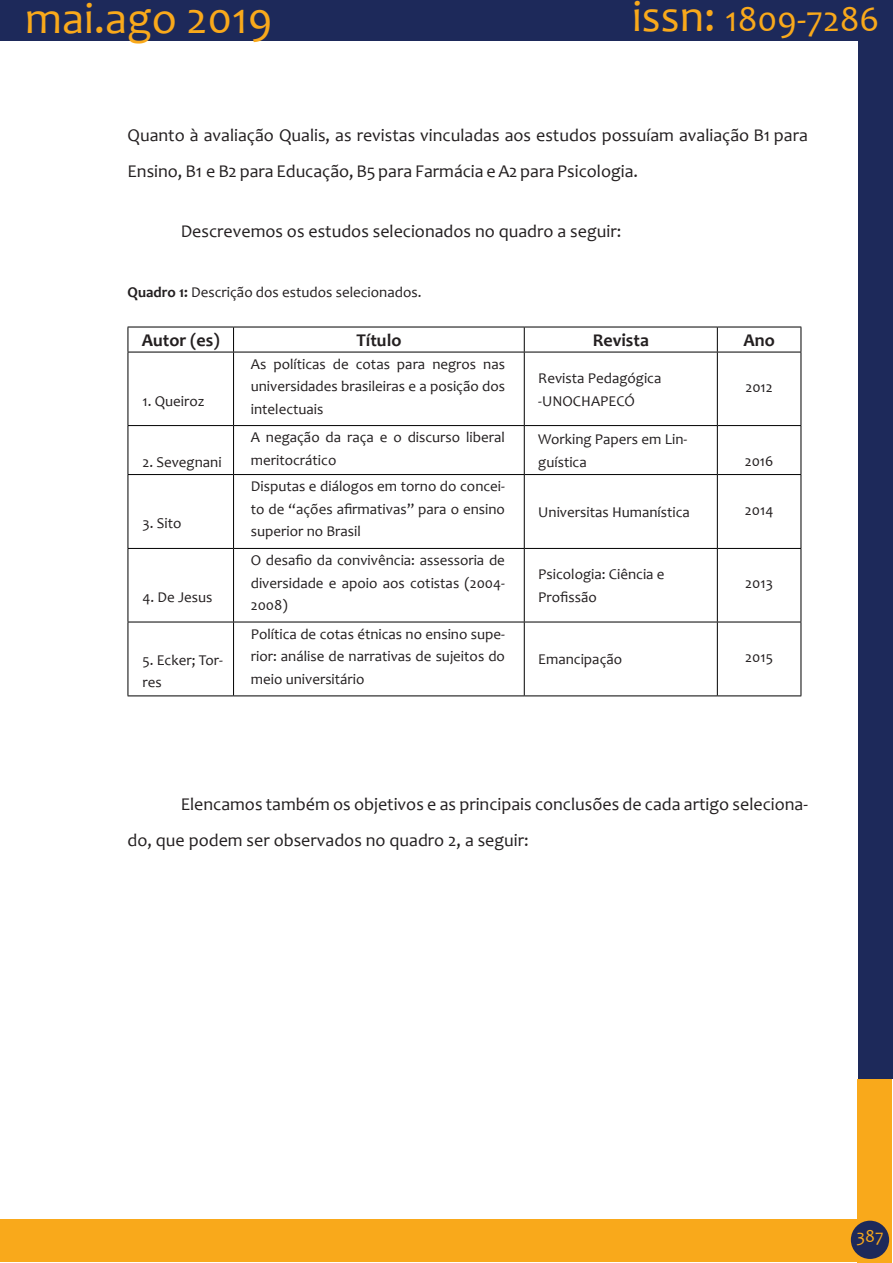
<style>
.page{position:relative;width:893px;height:1263px;background:#fff}
.page>*{position:absolute;margin:0;border:0;box-sizing:border-box;transform-origin:0 0}
.t1{font:45px "Candara";color:#f9a91b}
.t2{font:36px "Candara";color:#f9a91b}
.Body_Text{font:18px/36px "Candara";color:#231f20}
.Table_Paragraph{font:700 18px "Candara";color:#231f20}
.t3{font:18px "Candara";color:#f9a91b}
.Table_Paragraph-2{font:15px/22.5px "Candara";color:#231f20}
.Body_Text-2{font:15px "Candara";color:#231f20}
.s1{font-size:45px}
.s2{font-weight:700}
</style>
<div class="page">
<div style="left:858px;top:0;width:34px;height:1079px;background:#1d295a"></div>
<div style="left:0;top:0;width:890px;height:41px;background:#1d295a"></div>
<div style="left:857px;top:1079px;width:34px;height:184px;background:#f9a91b"></div>
<div style="left:0;top:1219px;width:860px;height:43px;background:#f9a91b"></div>
<div style="left:851px;top:1221px;width:38px;height:38px;background:#1d295a;border-radius:50%"></div>
<hr style="left:128px;top:327px;width:106px;height:1px;background:#000">
<svg style="left:128px;top:327px;width:1px;height:25px"></svg>
<hr style="left:234px;top:327px;width:290px;height:1px;background:#000">
<svg style="left:233px;top:327px;width:1px;height:25px"></svg>
<hr style="left:524px;top:327px;width:193px;height:1px;background:#000">
<svg style="left:524px;top:327px;width:1px;height:25px"></svg>
<hr style="left:717px;top:327px;width:84px;height:1px;background:#000">
<svg style="left:717px;top:327px;width:1px;height:25px"></svg>
<svg style="left:801px;top:327px;width:1px;height:25px"></svg>
<hr style="left:128px;top:352px;width:106px;height:1px;background:#000">
<hr style="left:128px;top:352px;width:1px;height:73px;background:#000">
<hr style="left:234px;top:352px;width:290px;height:1px;background:#000">
<hr style="left:233px;top:352px;width:1px;height:73px;background:#000">
<hr style="left:524px;top:352px;width:193px;height:1px;background:#000">
<hr style="left:524px;top:352px;width:1px;height:73px;background:#000">
<hr style="left:717px;top:352px;width:84px;height:1px;background:#000">
<hr style="left:717px;top:352px;width:1px;height:73px;background:#000">
<hr style="left:801px;top:352px;width:1px;height:73px;background:#000">
<hr style="left:128px;top:425px;width:106px;height:1px;background:#000">
<hr style="left:128px;top:426px;width:1px;height:48px;background:#000">
<hr style="left:234px;top:425px;width:290px;height:1px;background:#000">
<hr style="left:233px;top:426px;width:1px;height:48px;background:#000">
<hr style="left:524px;top:425px;width:193px;height:1px;background:#000">
<hr style="left:524px;top:426px;width:1px;height:48px;background:#000">
<hr style="left:717px;top:425px;width:84px;height:1px;background:#000">
<hr style="left:717px;top:426px;width:1px;height:48px;background:#000">
<hr style="left:801px;top:426px;width:1px;height:48px;background:#000">
<hr style="left:128px;top:474px;width:106px;height:1px;background:#000">
<hr style="left:128px;top:475px;width:1px;height:73px;background:#000">
<hr style="left:234px;top:474px;width:290px;height:1px;background:#000">
<hr style="left:233px;top:475px;width:1px;height:73px;background:#000">
<hr style="left:524px;top:474px;width:193px;height:1px;background:#000">
<hr style="left:524px;top:475px;width:1px;height:73px;background:#000">
<hr style="left:717px;top:474px;width:84px;height:1px;background:#000">
<hr style="left:717px;top:475px;width:1px;height:73px;background:#000">
<hr style="left:801px;top:475px;width:1px;height:73px;background:#000">
<hr style="left:128px;top:548px;width:106px;height:1px;background:#000">
<hr style="left:128px;top:549px;width:1px;height:73px;background:#000">
<hr style="left:234px;top:548px;width:290px;height:1px;background:#000">
<hr style="left:233px;top:549px;width:1px;height:73px;background:#000">
<hr style="left:524px;top:548px;width:193px;height:1px;background:#000">
<hr style="left:524px;top:549px;width:1px;height:73px;background:#000">
<hr style="left:717px;top:548px;width:84px;height:1px;background:#000">
<hr style="left:717px;top:549px;width:1px;height:73px;background:#000">
<hr style="left:801px;top:549px;width:1px;height:73px;background:#000">
<hr style="left:128px;top:622px;width:106px;height:1px;background:#000">
<hr style="left:128px;top:622px;width:1px;height:73px;background:#000">
<hr style="left:234px;top:622px;width:290px;height:1px;background:#000">
<hr style="left:233px;top:622px;width:1px;height:73px;background:#000">
<hr style="left:524px;top:622px;width:193px;height:1px;background:#000">
<hr style="left:524px;top:622px;width:1px;height:73px;background:#000">
<hr style="left:717px;top:622px;width:84px;height:1px;background:#000">
<hr style="left:717px;top:622px;width:1px;height:73px;background:#000">
<hr style="left:801px;top:622px;width:1px;height:73px;background:#000">
<hr style="left:128px;top:695px;width:106px;height:1px;background:#000">
<hr style="left:234px;top:695px;width:290px;height:1px;background:#000">
<hr style="left:524px;top:695px;width:193px;height:1px;background:#000">
<hr style="left:717px;top:695px;width:84px;height:1px;background:#000">
<h1 class="t1" style="left:25px;top:-9px;width:249px">mai.ago 2019</h1>
<h2 class="t2" style="left:632px;top:-3px;width:249px"><span class="s1">issn:</span> 1809-7286</h2>
<p class="Body_Text" style="left:128px;top:117px;width:682px">Quanto à avaliação Qualis, as revistas vinculadas aos estudos possuíam avaliação B1 para<br>Ensino, B1 e B2 para Educação, B5 para Farmácia e A2 para Psicologia.</p>
<p class="Body_Text" style="left:181px;top:213px;width:442px">Descrevemos os estudos selecionados no quadro a seguir:</p>
<p class="Body_Text-2" style="left:128px;top:282px;width:295px"><span class="s2">Quadro 1:</span> Descrição dos estudos selecionados.</p>
<p class="Table_Paragraph" style="left:142px;top:329px;width:79px">Autor (es)</p>
<p class="Table_Paragraph" style="left:356px;top:329px;width:46px">Título</p>
<p class="Table_Paragraph" style="left:593px;top:329px;width:58px">Revista</p>
<p class="Table_Paragraph" style="left:743px;top:329px;width:33px">Ano</p>
<p class="Table_Paragraph-2" style="left:142px;top:389px;width:64px">1. Queiroz</p>
<p class="Table_Paragraph-2" style="left:142px;top:451px;width:81px">2. Sevegnani</p>
<p class="Table_Paragraph-2" style="left:142px;top:512px;width:41px">3. Sito</p>
<p class="Table_Paragraph-2" style="left:142px;top:586px;width:72px">4. De Jesus</p>
<p class="Table_Paragraph-2" style="left:142px;top:648px;width:82px">5. Ecker; Tor&shy;res</p>
<p class="Table_Paragraph-2" style="left:251px;top:353px;width:256px;text-align:justify">As políticas de cotas para negros nas universidades brasileiras e a posição dos intelectuais</p>
<p class="Table_Paragraph-2" style="left:538px;top:367px;width:125px">Revista Pedagógica -UNOCHAPECÓ</p>
<p class="Table_Paragraph-2" style="left:745px;top:376px;width:29px">2012</p>
<p class="Table_Paragraph-2" style="left:251px;top:426px;width:256px">A negação da raça e o discurso liberal meritocrático</p>
<p class="Table_Paragraph-2" style="left:538px;top:428px;width:150px">Working Papers em Lin&shy;guística</p>
<p class="Table_Paragraph-2" style="left:745px;top:449px;width:30px">2016</p>
<p class="Table_Paragraph-2" style="left:251px;top:475px;width:256px;text-align:justify">Disputas e diálogos em torno do concei&shy;to de “ações afirmativas” para o ensino superior no Brasil</p>
<p class="Table_Paragraph-2" style="left:251px;top:549px;width:256px;text-align:justify">O desafio da convivência: assessoria de diversidade e apoio aos cotistas (2004- 2008)</p>
<p class="Table_Paragraph-2" style="left:251px;top:623px;width:256px;text-align:justify">Política de cotas étnicas no ensino supe&shy;rior: análise de narrativas de sujeitos do meio universitário</p>
<p class="Table_Paragraph-2" style="left:538px;top:501px;width:153px">Universitas Humanística</p>
<p class="Table_Paragraph-2" style="left:745px;top:498px;width:30px">2014</p>
<p class="Table_Paragraph-2" style="left:538px;top:563px;width:128px">Psicologia: Ciência e<br>Profissão</p>
<p class="Table_Paragraph-2" style="left:745px;top:572px;width:29px">2013</p>
<p class="Table_Paragraph-2" style="left:538px;top:648px;width:85px">Emancipação</p>
<p class="Table_Paragraph-2" style="left:745px;top:646px;width:29px">2015</p>
<p class="Body_Text" style="left:128px;top:786px;width:682px;text-indent:53px">Elencamos também os objetivos e as principais conclusões de cada artigo seleciona&shy;do, que podem ser observados no quadro 2, a seguir:</p>
<p class="t3" style="left:856px;top:1224px;width:29px">387</p>
</div>
